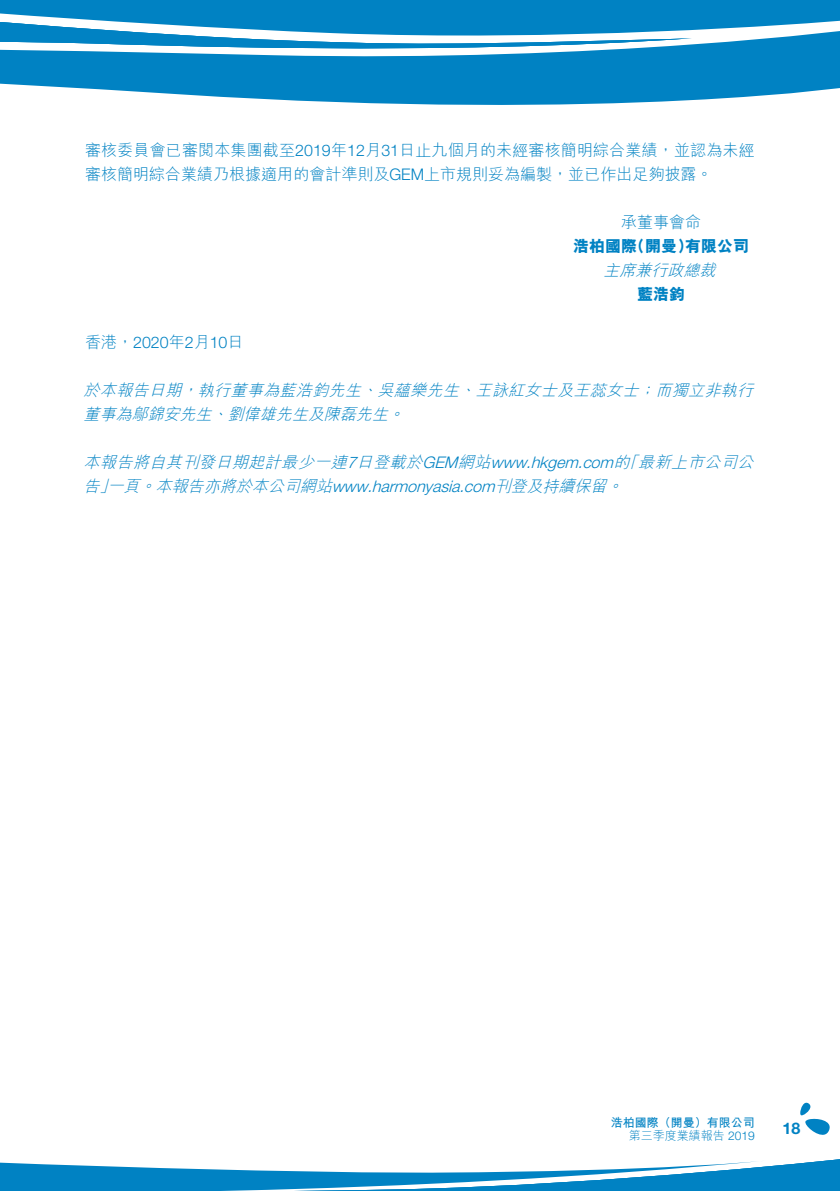
<style>
.page{position:relative;width:840px;height:1191px;background:#fff}
.page>*{position:absolute;margin:0;border:0;box-sizing:border-box;transform-origin:0 0}
.t1{font:italic 300 16px "M Hei HK";color:#0082c3}
.t2{font:300 16px/24px "M Hei HK";color:#0082c3}
.t3{font:800 16px "M Hei HK";color:#0082c3}
.t4{font:300 16px "Helvetica Neue LT Std";color:#0082c3}
.t5{font:italic 300 16px "Helvetica Neue LT Std";color:#0082c3}
.t6{font:700 16px "Helvetica Neue LT Std";color:#0082c3}
.t7{font:700 12px "M Hei HK";color:#0082c3}
.t8{font:300 12px "M Hei HK";color:#0082c3}
.s1{font-family:"Helvetica Neue LT Std"}
.s2{font-family:"M Hei HK"}
</style>
<div class="page">
<svg style="left:144px;top:42px;width:695px;height:63px;fill:#0082c3"></svg>
<svg style="left:0;top:42px;width:691px;height:50px;background:#2996cc"></svg>
<svg style="left:0;top:0;width:839px;height:42px"></svg>
<svg style="left:0;top:1159px;width:839px;height:32px"></svg>
<svg style="left:800px;top:1102px;width:30px;height:33px"></svg>
<p class="t2" style="left:85px;top:138px;width:670px">審核委員會已審閱本集團截至<span class="s1">2019</span>年<span class="s1">12</span>月<span class="s1">31</span>日止九個月的未經審核簡明綜合業績，並認為未經審核簡明綜合業績乃根據適用的會計準則及<span class="s1">GEM</span>上市規則妥為編製，並已作出足夠披露。</p>
<p class="t2" style="left:620px;top:210px;width:81px">承董事會命</p>
<p class="t3" style="left:684px;top:238px;width:65px">有限公司</p>
<p class="t3" style="left:628px;top:238px;width:65px">（開曼）</p>
<p class="t3" style="left:572px;top:238px;width:65px">浩柏國際</p>
<p class="t1" style="left:603px;top:262px;width:118px">主席兼行政總裁</p>
<p class="t3" style="left:636px;top:286px;width:49px">藍浩鈞</p>
<p class="t4" style="left:85px;top:333px;width:160px"><span class="s2">香港，</span>2020<span class="s2">年月</span>2 10<span class="s2">日</span></p>
<p class="t1" style="left:377px;top:382px;width:87px">吳蘊樂先生</p>
<p class="t1" style="left:83px;top:382px;width:103px">於本報告日期</p>
<p class="t1" style="left:475px;top:382px;width:169px">王詠紅女士及王蕊女士</p>
<p class="t1" style="left:198px;top:382px;width:169px">執行董事為藍浩鈞先生</p>
<p class="t1" style="left:655px;top:382px;width:103px">而獨立非執行</p>
<p class="t1" style="left:638px;top:382px;width:22px">；</p>
<p class="t1" style="left:181px;top:382px;width:22px">，</p>
<p class="t1" style="left:361px;top:382px;width:22px">、</p>
<p class="t1" style="left:459px;top:382px;width:22px">、</p>
<p class="t1" style="left:83px;top:406px;width:134px">董事為鄔錦安先生</p>
<p class="t1" style="left:83px;top:454px;width:675px">本報告將自其刊發日期起計最少一連日登載於<span class="s1">GEM</span>網站<span class="s1">www hkgem com</span>的最新上市公司公</p>
<p class="t1" style="left:227px;top:406px;width:166px">劉偉雄先生及陳磊先生</p>
<p class="t1" style="left:387px;top:406px;width:22px">。</p>
<p class="t1" style="left:211px;top:406px;width:22px">、</p>
<p class="t1" style="left:621px;top:454px;width:22px">「</p>
<p class="t5" style="left:347px;top:453px;width:15px">7</p>
<p class="t5" style="left:526px;top:453px;width:11px">.</p>
<p class="t5" style="left:577px;top:453px;width:11px">.</p>
<p class="t1" style="left:155px;top:478px;width:456px">本報告亦將於本公司網站<span class="s1">www harmonyasia com</span>刊登及持續保留</p>
<p class="t1" style="left:83px;top:478px;width:62px">告一頁</p>
<p class="t1" style="left:99px;top:478px;width:22px">」</p>
<p class="t1" style="left:139px;top:478px;width:22px">。</p>
<p class="t1" style="left:606px;top:478px;width:22px">。</p>
<p class="t5" style="left:367px;top:477px;width:11px">.</p>
<p class="t5" style="left:459px;top:477px;width:11px">.</p>
<p class="t7" style="left:610px;top:1113px;width:145px">浩柏國際（開曼）有限公司</p>
<p class="t8" style="left:628px;top:1129px;width:128px">第三季度業績報告 <span class="s1">2019</span></p>
<p class="t6" style="left:782px;top:1118px;width:19px">18</p>
</div>
